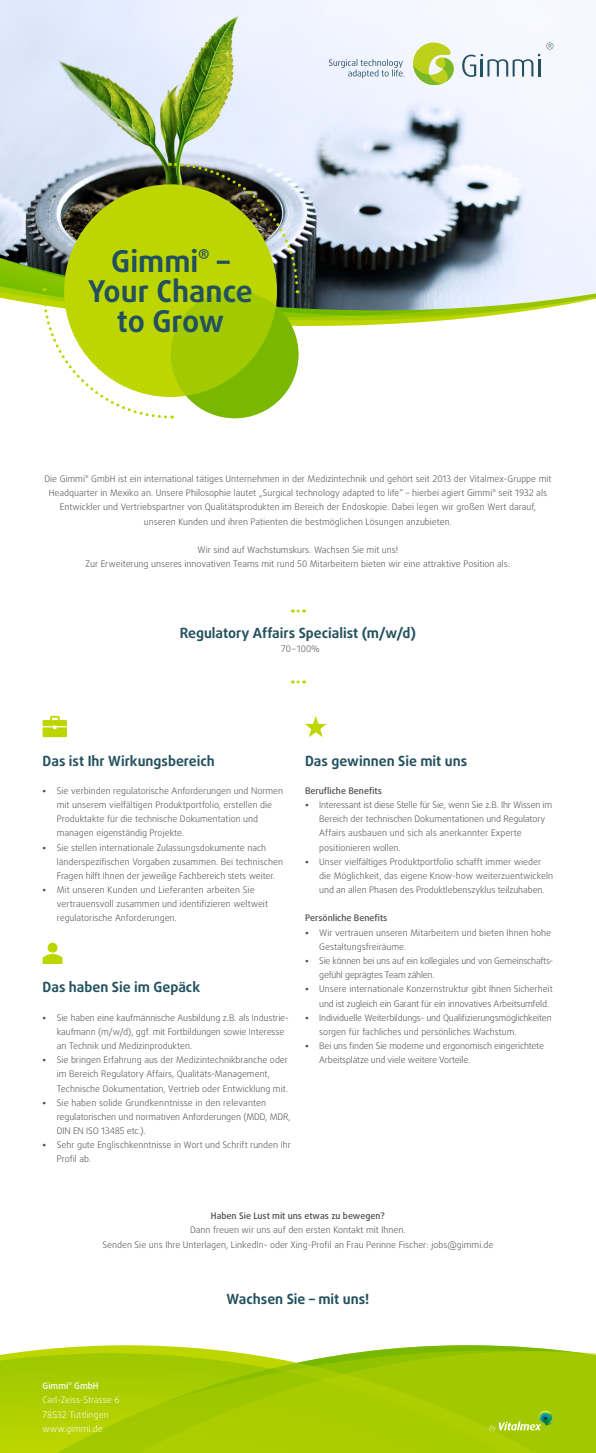
<style>
.page{position:relative;width:596px;height:1453px;background:#fff}
.page>*{position:absolute;margin:0;border:0;box-sizing:border-box;transform-origin:0 0}
.t1{font:700 30px/30px "Daxline Pro";color:#22505f;text-align:center}
.t2{font:700 14px "Daxline Pro";color:#22505f}
.t3{font:300 9px/14.2px "Daxline Pro";color:#4a4a4a}
.t4{font:300 9px/14.2px "Daxline Pro";letter-spacing:-.02em;color:#4a4a4a}
.t5{font:300 9px/14.2px "Daxline Pro";letter-spacing:-.025em;color:#4a4a4a}
.t6{font:500 9px "Daxline Pro";color:#4a4a4a}
.t7{font:300 9px/14.2px "Daxline Pro";color:#fff}
.s1{font-weight:700}
.s2{font-weight:500}
</style>
<div class="page">
<svg style="left:300px;top:310px;width:232px;height:16px"></svg>
<img style="left:0;top:0;width:595px;height:310px">
<img style="left:41px;top:161px;width:259px;height:258px">
<div style="left:64px;top:184px;width:213px;height:213px;background:#bed600;border-radius:50%"></div>
<svg style="left:171px;top:291px;width:127px;height:127px;background:#92c200"></svg>
<svg style="left:462px;top:54px;width:78px;height:23px"></svg>
<svg style="left:546px;top:43px;width:7px;height:6px"></svg>
<svg style="left:328px;top:59px;width:76px;height:19px"></svg>
<svg style="left:413px;top:43px;width:40px;height:42px"></svg>
<svg style="left:39px;top:1345px;width:518px;height:5px"></svg>
<svg style="left:0;top:1350px;width:595px;height:103px;background:#a7cc04"></svg>
<svg style="left:489px;top:1410px;width:64px;height:21px"></svg>
<div style="left:48px;top:943px;width:10px;height:10px;background:#bed600;border-radius:50%"></div>
<svg style="left:43px;top:954px;width:20px;height:10px"></svg>
<svg style="left:43px;top:716px;width:24px;height:21px"></svg>
<svg style="left:305px;top:716px;width:21px;height:21px"></svg>
<svg style="left:292px;top:680px;width:12px;height:3px"></svg>
<svg style="left:292px;top:609px;width:12px;height:3px"></svg>
<h1 class="t1" style="left:88px;top:247px;width:166px">Gimmi<sup>®</sup> –<br>Your Chance to Grow</h1>
<p class="t3" style="left:44px;top:472px;width:508px;text-align:center">Die Gimmi<sup>®</sup> GmbH ist ein international tätiges Unternehmen in der Medizintechnik und gehört seit 2013 der Vitalmex-Gruppe mit Headquarter in Mexiko an. Unsere Philosophie lautet „Surgical technology adapted to life“ – hierbei agiert Gimmi<sup>®</sup> seit 1932 als Entwickler und Vertriebspartner von Qualitätsprodukten im Bereich der Endoskopie. Dabei legen wir großen Wert darauf, unseren Kunden und ihren Patienten die bestmöglichen Lösungen anzubieten.</p>
<p class="t3" style="left:86px;top:543px;width:426px;text-align:center">Wir sind auf Wachstumskurs. Wachsen Sie mit uns!<br>Zur Erweiterung unseres innovativen Teams mit rund 50 Mitarbeitern bieten wir eine attraktive Position als:</p>
<h2 class="t2" style="left:180px;top:623px;width:238px">Regulatory Affairs Specialist (m/w/d)</h2>
<p class="t3" style="left:281px;top:642px;width:40px">70– 100%</p>
<h2 class="t2" style="left:43px;top:751px;width:174px">Das ist Ihr Wirkungsbereich</h2>
<p class="t3" style="left:57px;top:783px;width:228px;text-indent:-14px"><span class="s1">•</span> Sie verbinden regulatorische Anforderungen und Normen mit unserem vielfältigen Produktportfolio, erstellen die Produktakte für die technische Dokumentation und managen eigenständig Projekte.</p>
<p class="t3" style="left:57px;top:840px;width:228px;text-indent:-14px"><span class="s1">•</span> Sie stellen internationale Zulassungsdokumente nach länderspezifischen Vorgaben zusammen. Bei technischen<br>Fragen hilft Ihnen der jeweilige Fachbereich stets weiter.</p>
<p class="t3" style="left:57px;top:883px;width:213px;text-indent:-14px"><span class="s1">•</span> Mit unseren Kunden und Lieferanten arbeiten Sie vertrauensvoll zusammen und identifizieren weltweit regulatorische Anforderungen.</p>
<h2 class="t2" style="left:43px;top:978px;width:159px">Das haben Sie im Gepäck</h2>
<p class="t3" style="left:57px;top:1010px;width:234px;text-indent:-14px"><span class="s1">•</span> Sie haben eine kaufmännische Ausbildung z.B. als Industrie&shy;kaufmann (m/w/d), ggf. mit Fortbildungen sowie Interesse an Technik und Medizinprodukten.</p>
<p class="t3" style="left:57px;top:1053px;width:233px;text-indent:-14px"><span class="s1">•</span> Sie bringen Erfahrung aus der Medizintechnikbranche oder im Bereich Regulatory Affairs, Qualitäts-Management,<br>Technische Dokumentation, Vertrieb oder Entwicklung mit.</p>
<p class="t3" style="left:57px;top:1095px;width:235px;text-indent:-14px"><span class="s1">•</span> Sie haben solide Grundkenntnisse in den relevanten regulatorischen und normativen Anforderungen (MDD, MDR,<br>DIN EN ISO 13485 etc.).</p>
<p class="t3" style="left:57px;top:1138px;width:235px;text-indent:-14px"><span class="s1">•</span> Sehr gute Englischkenntnisse in Wort und Schrift runden Ihr<br>Profil ab.</p>
<h2 class="t2" style="left:305px;top:751px;width:164px">Das gewinnen Sie mit uns</h2>
<p class="t6" style="left:305px;top:785px;width:78px">Berufliche Benefits</p>
<p class="t3" style="left:319px;top:798px;width:234px;text-indent:-14px"><span class="s1">•</span> Interessant ist diese Stelle für Sie, wenn Sie z.B. Ihr Wissen im Bereich der technischen Dokumentationen und Regulatory Affairs ausbauen und sich als anerkannter Experte positionieren wollen.</p>
<p class="t3" style="left:319px;top:854px;width:235px;text-indent:-14px"><span class="s1">•</span> Unser vielfältiges Produktportfolio schafft immer wieder die Möglichkeit, das eigene Know-how weiterzuentwickeln und an allen Phasen des Produktlebenszyklus teilzuhaben.</p>
<p class="t6" style="left:305px;top:912px;width:84px">Persönliche Benefits</p>
<p class="t3" style="left:319px;top:925px;width:233px;text-indent:-14px"><span class="s1">•</span> Wir vertrauen unseren Mitarbeitern und bieten Ihnen hohe<br>Gestaltungsfreiräume.</p>
<p class="t5" style="left:319px;top:954px;width:235px;text-indent:-14px"><span class="s1">•</span> Sie können bei uns auf ein kollegiales und von Gemeinschafts&shy;gefühl geprägtes Team zählen.</p>
<p class="t3" style="left:319px;top:982px;width:235px;text-indent:-14px"><span class="s1">•</span> Unsere internationale Konzernstruktur gibt Ihnen Sicherheit und ist zugleich ein Garant für ein innovatives Arbeitsumfeld.</p>
<p class="t4" style="left:319px;top:1010px;width:234px;text-indent:-14px"><span class="s1">•</span> Individuelle Weiterbildungs- und Qualifizierungsmöglichkeiten sorgen für fachliches und persönliches Wachstum.</p>
<p class="t4" style="left:319px;top:1039px;width:226px;text-indent:-14px"><span class="s1">•</span> Bei uns finden Sie moderne und ergonomisch eingerichtete<br>Arbeitsplätze und viele weitere Vorteile.</p>
<p class="t6" style="left:211px;top:1210px;width:175px">Haben Sie Lust mit uns etwas zu bewegen?</p>
<p class="t3" style="left:102px;top:1223px;width:392px;text-align:center">Dann freuen wir uns auf den ersten Kontakt mit Ihnen.<br>Senden Sie uns Ihre Unterlagen, LinkedIn- oder Xing-Profil an Frau Perinne Fischer: jobs@gimmi.de</p>
<p class="t7" style="left:43px;top:1379px;width:79px"><span class="s2">Gimmi</span><sup>®</sup> <span class="s2">GmbH<br></span>Carl-Zeiss-Strasse 6<br>78532 Tuttlingen www.gimmi.de</p>
<h2 class="t2" style="left:226px;top:1290px;width:144px">Wachsen Sie – mit uns!</h2>
</div>
